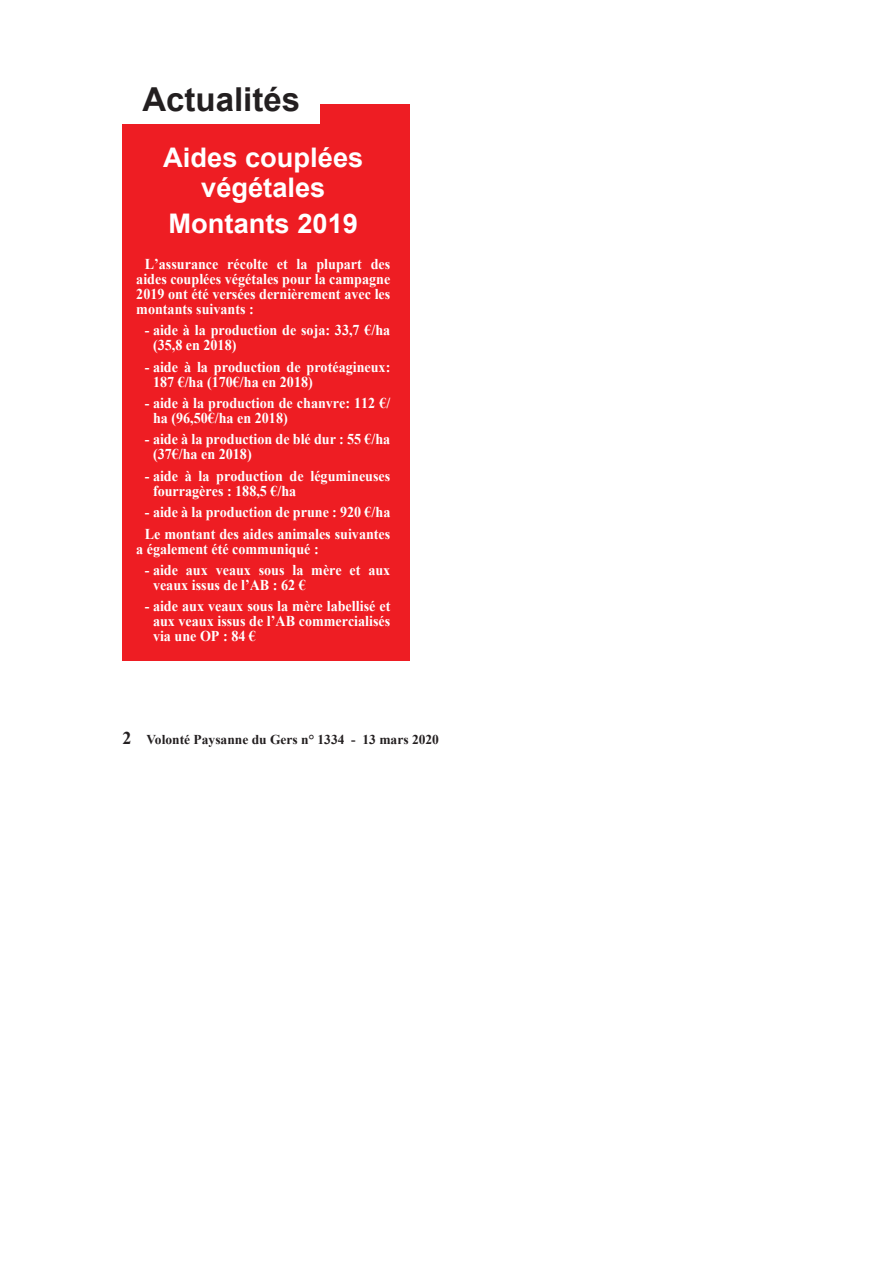
<style>
.page{position:relative;width:893px;height:1263px;background:#fff}
.page>*{position:absolute;margin:0;border:0;box-sizing:border-box;transform-origin:0 0}
.t1{font:700 33px "Arial";color:#231f20}
.t2{font:700 27px/30px "Arial";color:#fff;text-align:center}
.t3{font:700 15px/15px "Times New Roman";color:#fff;scale:.94 1}
.t4{font:700 13.5px "Times New Roman";color:#231f20}
.s1{font-size:18px}
</style>
<div class="page">
<div style="left:122px;top:105px;width:288px;height:556px;background:#ee1d23"></div>
<div style="left:122px;top:87px;width:198px;height:37px;background:#fff"></div>
<h1 class="t1" style="left:142px;top:78px;width:159px">Actualités</h1>
<h2 class="t2" style="left:163px;top:144px;width:202px">Aides couplées végétales</h2>
<h2 class="t2" style="left:169px;top:210px;width:191px">Montants 2019</h2>
<p class="t3" style="left:136px;top:256px;width:272px;text-align:justify;text-indent:9px">L’assurance récolte et la plupart des aides couplées végétales pour la campagne 2019 ont été versées dernièrement avec les montants suivants :</p>
<p class="t3" style="left:153px;top:322px;width:254px;text-indent:-8px">- aide à la production de soja: 33,7 €/ha (35,8 en 2018)</p>
<p class="t3" style="left:153px;top:359px;width:254px;text-indent:-8px">- aide à la production de protéagineux:<br>187 €/ha (170€/ha en 2018)</p>
<p class="t3" style="left:153px;top:395px;width:254px;text-indent:-8px">- aide à la production de chanvre: 112 €/ ha (96,50€/ha en 2018)</p>
<p class="t3" style="left:153px;top:431px;width:254px;text-indent:-8px">- aide à la production de blé dur : 55 €/ha (37€/ha en 2018)</p>
<p class="t3" style="left:153px;top:468px;width:254px;text-indent:-8px">- aide à la production de légumineuses fourragères : 188,5 €/ha</p>
<p class="t3" style="left:145px;top:501px;width:263px;line-height:21.3px">- aide à la production de prune : 920 €/ha<br>Le montant des aides animales suivantes</p>
<p class="t3" style="left:136px;top:541px;width:196px">a également été communiqué :</p>
<p class="t3" style="left:153px;top:562px;width:254px;text-indent:-8px">- aide aux veaux sous la mère et aux veaux issus de l’AB : 62 €</p>
<p class="t3" style="left:153px;top:598px;width:254px;text-align:justify;text-indent:-8px">- aide aux veaux sous la mère labellisé et aux veaux issus de l’AB commercialisés via une OP : 84 €</p>
<p class="t4" style="left:122px;top:730px;width:318px"><span class="s1">2</span> Volonté Paysanne du Gers n° 1334 - 13 mars 2020</p>
</div>
